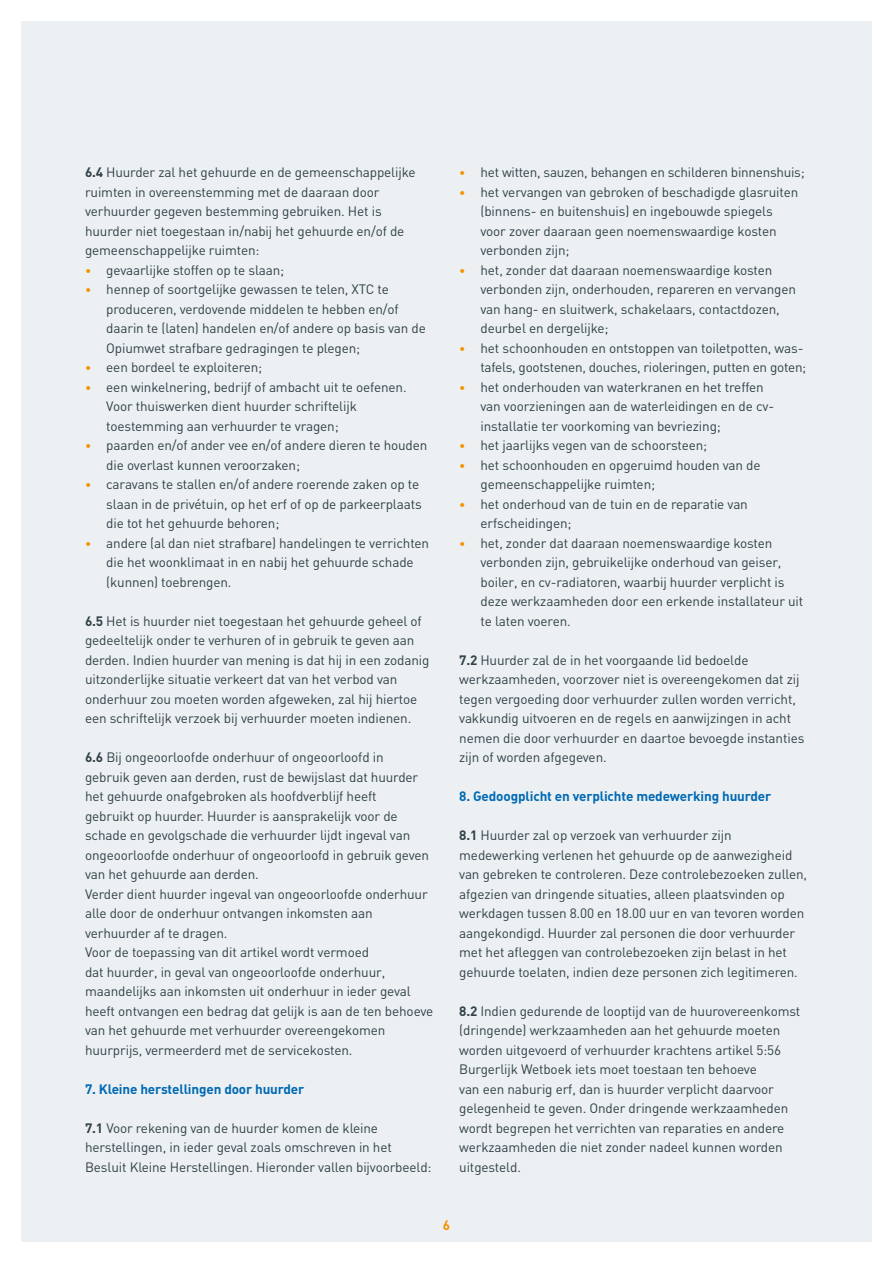
<style>
.page{position:relative;width:893px;height:1263px;background:#fff}
.page>*{position:absolute;margin:0;border:0;box-sizing:border-box;transform-origin:0 0}
.t1{font:13.5px/19.5px "DIN";letter-spacing:-.01em;color:#304148}
.t2{font:700 13.5px "DIN";letter-spacing:-.01em;color:#0069b4}
.t3{font:700 13.5px "DIN";color:#f39200}
.s1{font-weight:700}
.s2{font-size:12px;color:#f39200}
</style>
<div class="page">
<div style="left:21px;top:21px;width:851px;height:1221px;background:#ecf0f2"></div>
<p class="t1" style="left:85px;top:162px;width:332px"><span class="s1">6.4</span> Huurder zal het gehuurde en de gemeenschappelijke ruimten in overeenstemming met de daaraan door verhuurder gegeven bestemming gebruiken. Het is huurder niet toegestaan in/nabij het gehuurde en/of de gemeenschappelijke ruimten:</p>
<p class="t1" style="left:85px;top:260px;width:201px"><span class="s2">•</span> gevaarlijke stoffen op te slaan;</p>
<p class="t1" style="left:106px;top:279px;width:321px;text-indent:-21px"><span class="s2">•</span> hennep of soortgelijke gewassen te telen, XTC te produceren, verdovende middelen te hebben en/of daarin te (laten) handelen en/of andere op basis van de Opiumwet strafbare gedragingen te plegen;</p>
<p class="t1" style="left:85px;top:357px;width:179px"><span class="s2">•</span> een bordeel te exploiteren;</p>
<p class="t1" style="left:106px;top:377px;width:302px;text-indent:-21px"><span class="s2">•</span> een winkelnering, bedrijf of ambacht uit te oefenen.<br>Voor thuiswerken dient huurder schriftelijk toestemming aan verhuurder te vragen;</p>
<p class="t1" style="left:106px;top:435px;width:323px;text-indent:-21px"><span class="s2">•</span> paarden en/of ander vee en/of andere dieren te houden die overlast kunnen veroorzaken;</p>
<p class="t1" style="left:106px;top:474px;width:317px;text-indent:-21px"><span class="s2">•</span> caravans te stallen en/of andere roerende zaken op te slaan in de privétuin, op het erf of op de parkeerplaats die tot het gehuurde behoren;</p>
<p class="t1" style="left:106px;top:533px;width:324px;text-indent:-21px"><span class="s2">•</span> andere (al dan niet strafbare) handelingen te verrichten die het woonklimaat in en nabij het gehuurde schade (kunnen) toebrengen.</p>
<p class="t1" style="left:85px;top:611px;width:346px"><span class="s1">6.5</span> Het is huurder niet toegestaan het gehuurde geheel of gedeeltelijk onder te verhuren of in gebruik te geven aan derden. Indien huurder van mening is dat hij in een zodanig uitzonderlijke situatie verkeert dat van het verbod van onderhuur zou moeten worden afgeweken, zal hij hiertoe een schriftelijk verzoek bij verhuurder moeten indienen.</p>
<p class="t1" style="left:85px;top:747px;width:346px"><span class="s1">6.6</span> Bij ongeoorloofde onderhuur of ongeoorloofd in gebruik geven aan derden, rust de bewijslast dat huurder het gehuurde onafgebroken als hoofdverblijf heeft gebruikt op huurder. Huurder is aansprakelijk voor de schade en gevolgschade die verhuurder lijdt ingeval van ongeoorloofde onderhuur of ongeoorloofd in gebruik geven van het gehuurde aan derden.</p>
<p class="t1" style="left:85px;top:884px;width:344px">Verder dient huurder ingeval van ongeoorloofde onderhuur alle door de onderhuur ontvangen inkomsten aan verhuurder af te dragen.</p>
<p class="t1" style="left:85px;top:942px;width:350px">Voor de toepassing van dit artikel wordt vermoed<br>dat huurder, in geval van ongeoorloofde onderhuur, maandelijks aan inkomsten uit onderhuur in ieder geval heeft ontvangen een bedrag dat gelijk is aan de ten behoeve van het gehuurde met verhuurder overeengekomen huurprijs, vermeerderd met de servicekosten.</p>
<p class="t2" style="left:85px;top:1080px;width:221px">7. Kleine herstellingen door huurder</p>
<p class="t1" style="left:85px;top:1118px;width:348px"><span class="s1">7.1</span> Voor rekening van de huurder komen de kleine herstellingen, in ieder geval zoals omschreven in het<br>Besluit Kleine Herstellingen. Hieronder vallen bijvoorbeeld:</p>
<p class="t1" style="left:459px;top:162px;width:347px"><span class="s2">•</span> het witten, sauzen, behangen en schilderen binnenshuis;</p>
<p class="t1" style="left:480px;top:182px;width:319px;text-indent:-21px"><span class="s2">•</span> het vervangen van gebroken of beschadigde glasruiten (binnens- en buitenshuis) en ingebouwde spiegels voor zover daaraan geen noemenswaardige kosten verbonden zijn;</p>
<p class="t1" style="left:480px;top:260px;width:317px;text-indent:-21px"><span class="s2">•</span> het, zonder dat daaraan noemenswaardige kosten verbonden zijn, onderhouden, repareren en vervangen van hang- en sluitwerk, schakelaars, contactdozen, deurbel en dergelijke;</p>
<p class="t1" style="left:459px;top:338px;width:349px;text-align:right"><span class="s2">•</span> het schoonhouden en ontstoppen van toiletpotten, was&shy;tafels, gootstenen, douches, rioleringen, putten en goten;</p>
<p class="t1" style="left:480px;top:377px;width:295px;text-indent:-21px"><span class="s2">•</span> het onderhouden van waterkranen en het treffen van voorzieningen aan de waterleidingen en de cv&shy;installatie ter voorkoming van bevriezing;</p>
<p class="t1" style="left:459px;top:435px;width:250px"><span class="s2">•</span> het jaarlijks vegen van de schoorsteen;</p>
<p class="t1" style="left:480px;top:455px;width:282px;text-indent:-21px"><span class="s2">•</span> het schoonhouden en opgeruimd houden van de gemeenschappelijke ruimten;</p>
<p class="t1" style="left:480px;top:494px;width:269px;text-indent:-21px"><span class="s2">•</span> het onderhoud van de tuin en de reparatie van erfscheidingen;</p>
<p class="t1" style="left:480px;top:533px;width:324px;text-indent:-21px"><span class="s2">•</span> het, zonder dat daaraan noemenswaardige kosten verbonden zijn, gebruikelijke onderhoud van geiser, boiler, en cv-radiatoren, waarbij huurder verplicht is deze werkzaamheden door een erkende installateur uit te laten voeren.</p>
<p class="t1" style="left:459px;top:650px;width:347px"><span class="s1">7.2</span> Huurder zal de in het voorgaande lid bedoelde werkzaamheden, voorzover niet is overeengekomen dat zij tegen vergoeding door verhuurder zullen worden verricht, vakkundig uitvoeren en de regels en aanwijzingen in acht nemen die door verhuurder en daartoe bevoegde instanties zijn of worden afgegeven.</p>
<p class="t2" style="left:459px;top:788px;width:314px">8. Gedoogplicht en verplichte medewerking huurder</p>
<p class="t1" style="left:459px;top:825px;width:349px"><span class="s1">8.1</span> Huurder zal op verzoek van verhuurder zijn medewerking verlenen het gehuurde op de aanwezigheid van gebreken te controleren. Deze controlebezoeken zullen, afgezien van dringende situaties, alleen plaatsvinden op werkdagen tussen 8.00 en 18.00 uur en van tevoren worden aangekondigd. Huurder zal personen die door verhuurder met het afleggen van controlebezoeken zijn belast in het gehuurde toelaten, indien deze personen zich legitimeren.</p>
<p class="t1" style="left:459px;top:1001px;width:343px"><span class="s1">8.2</span> Indien gedurende de looptijd van de huurovereenkomst (dringende) werkzaamheden aan het gehuurde moeten worden uitgevoerd of verhuurder krachtens artikel 5:56<br>Burgerlijk Wetboek iets moet toestaan ten behoeve<br>van een naburig erf, dan is huurder verplicht daarvoor gelegenheid te geven. Onder dringende werkzaamheden wordt begrepen het verrichten van reparaties en andere werkzaamheden die niet zonder nadeel kunnen worden uitgesteld.</p>
<p class="t3" style="left:443px;top:1217px;width:9px">6</p>
</div>
